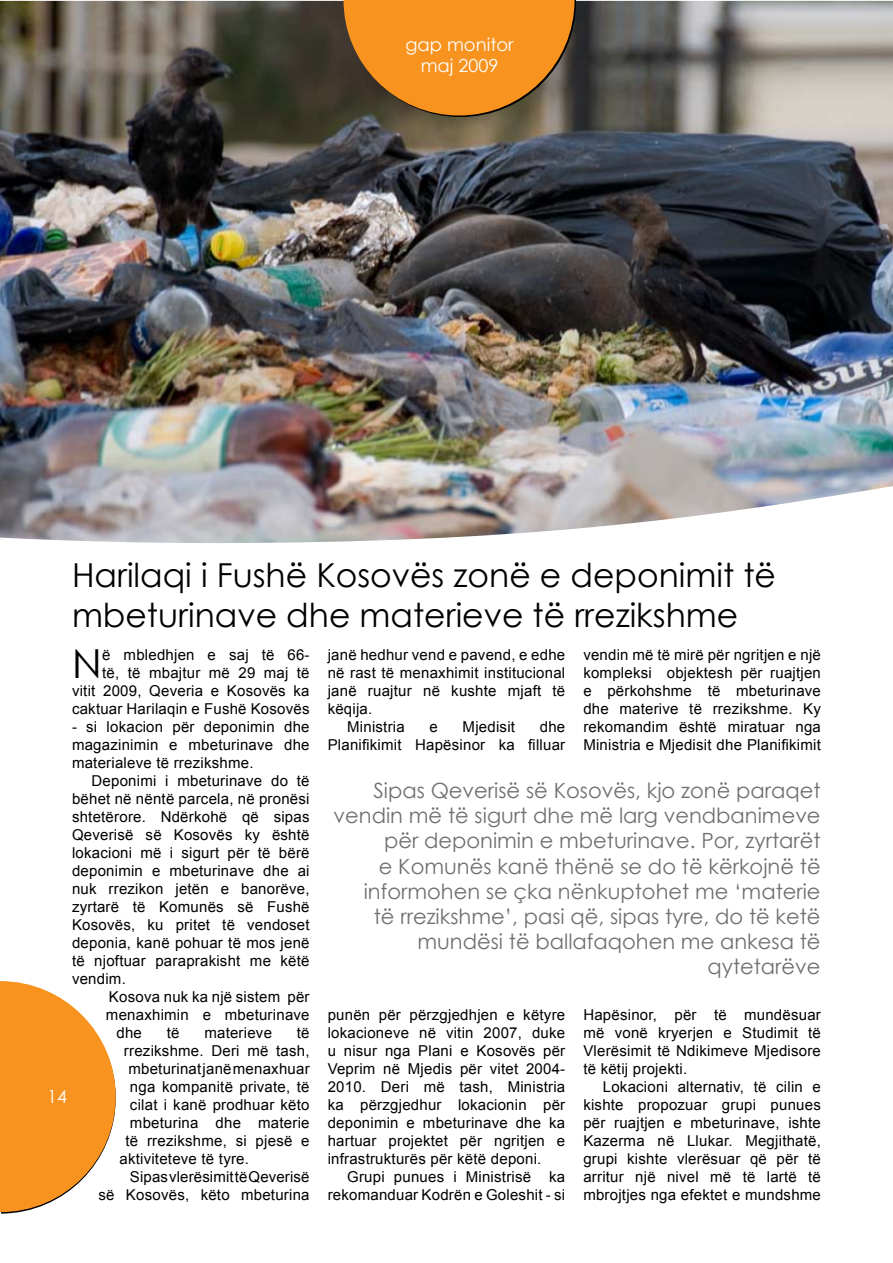
<style>
.page{position:relative;width:893px;height:1263px;background:#fff}
.page>*{position:absolute;margin:0;border:0;box-sizing:border-box;transform-origin:0 0}
.t1{font:40.05px "Century Gothic";color:#000}
.t2{font:33px/39.6px "Century Gothic";color:#000}
.t3{font:21px/25.2px "Century Gothic";color:#6d6f71;text-align:right}
.t4{font:18px/21.6px "Century Gothic";color:#fff;text-align:center}
.t5{font:15px/18px "Arial";letter-spacing:.015em;color:#000;text-align:justify}
</style>
<div class="page">
<img style="left:0;top:1px;width:893px;height:542px">
<svg style="left:344px;top:0;width:232px;height:117px;background:#cf8124"></svg>
<svg style="left:0;top:981px;width:116px;height:232px"></svg>
<p class="t4" style="left:405px;top:33px;width:110px">gap monitor maj 2009</p>
<h2 class="t2" style="left:72px;top:555px;width:705px">Harilaqi i Fushë Kosovës zonë e deponimit të mbeturinave dhe materieve të rrezikshme</h2>
<p class="t5" style="left:72px;top:646px;width:239px;text-align:right">ë mbledhjen e saj të 66-<br>të, të mbajtur më 29 maj të<br>vitit 2009, Qeveria e Kosovës ka caktuar Harilaqin e Fushë Kosovës</p>
<p class="t5" style="left:72px;top:718px;width:239px">- si lokacion për deponimin dhe magazinimin e mbeturinave dhe materialeve të rrezikshme.</p>
<p class="t5" style="left:72px;top:772px;width:239px;text-indent:20px">Deponimi i mbeturinave do të bëhet në nëntë parcela, në pronësi shtetërore. Ndërkohë që sipas Qeverisë së Kosovës ky është lokacioni më i sigurt për të bërë deponimin e mbeturinave dhe ai nuk rrezikon jetën e banorëve, zyrtarë të Komunës së Fushë Kosovës, ku pritet të vendoset deponia, kanë pohuar të mos jenë të njoftuar paraprakisht me këtë vendim.</p>
<p class="t5" style="left:109px;top:988px;width:202px">Kosova nuk ka një sistem për</p>
<p class="t5" style="left:106px;top:1006px;width:205px">menaxhimin e mbeturinave</p>
<p class="t5" style="left:116px;top:1024px;width:27px">dhe</p>
<p class="t5" style="left:167px;top:1024px;width:14px">të</p>
<p class="t5" style="left:204px;top:1024px;width:69px">materieve</p>
<p class="t5" style="left:297px;top:1024px;width:14px">të</p>
<p class="t5" style="left:124px;top:1042px;width:187px">rrezikshme. Deri më tash,</p>
<p class="t5" style="left:128px;top:1060px;width:183px">mbeturinat janë menaxhuar</p>
<p class="t5" style="left:130px;top:1078px;width:181px">nga kompanitë private, të</p>
<p class="t5" style="left:130px;top:1096px;width:181px">cilat i kanë prodhuar këto</p>
<p class="t5" style="left:130px;top:1114px;width:181px">mbeturina dhe materie</p>
<p class="t5" style="left:125px;top:1132px;width:186px">të rrezikshme, si pjesë e</p>
<p class="t5" style="left:119px;top:1150px;width:131px">aktiviteteve të tyre.</p>
<p class="t5" style="left:130px;top:1168px;width:181px">Sipas vlerësimit të Qeverisë</p>
<p class="t5" style="left:98px;top:1186px;width:213px">së Kosovës, këto mbeturina</p>
<h1 class="t1" style="left:72px;top:636px;width:31px">N</h1>
<p class="t4" style="left:47px;top:1085px;width:21px">14</p>
<p class="t5" style="left:328px;top:646px;width:239px">janë hedhur vend e pavend, e edhe</p>
<p class="t5" style="left:328px;top:664px;width:239px">në rast të menaxhimit institucional</p>
<p class="t5" style="left:328px;top:682px;width:239px">janë ruajtur në kushte mjaft të</p>
<p class="t5" style="left:328px;top:700px;width:46px">këqija.</p>
<p class="t5" style="left:347px;top:718px;width:59px">Ministria</p>
<p class="t5" style="left:430px;top:718px;width:10px">e</p>
<p class="t5" style="left:463px;top:718px;width:54px">Mjedisit</p>
<p class="t5" style="left:328px;top:718px;width:239px;text-align:right">dhe<br>Planifikimit Hapësinor ka filluar</p>
<p class="t5" style="left:583px;top:646px;width:239px">vendin më të mirë për ngritjen e një kompleksi objektesh për ruajtjen e përkohshme të mbeturinave dhe materive të rrezikshme. Ky rekomandim është miratuar nga Ministria e Mjedisit dhe Planifikimit</p>
<p class="t3" style="left:334px;top:777px;width:489px">Sipas Qeverisë së Kosovës, kjo zonë paraqet vendin më të sigurt dhe më larg vendbanimeve për deponimin e mbeturinave. Por, zyrtarët<br>e Komunës kanë thënë se do të kërkojnë të informohen se çka nënkuptohet me ‘materie<br>të rrezikshme’, pasi që, sipas tyre, do të ketë mundësi të ballafaqohen me ankesa të qytetarëve</p>
<p class="t5" style="left:328px;top:1006px;width:239px">punën për përzgjedhjen e këtyre lokacioneve në vitin 2007, duke u nisur nga Plani e Kosovës për Veprim në Mjedis për vitet 2004- 2010. Deri më tash, Ministria ka përzgjedhur lokacionin për deponimin e mbeturinave dhe ka hartuar projektet për ngritjen e infrastrukturës për këtë deponi.</p>
<p class="t5" style="left:328px;top:1168px;width:239px;text-align:right">Grupi punues i Ministrisë ka rekomanduar Kodrën e Goleshit - si</p>
<p class="t5" style="left:583px;top:1006px;width:239px">Hapësinor, për të mundësuar më vonë kryerjen e Studimit të Vlerësimit të Ndikimeve Mjedisore të këtij projekti.</p>
<p class="t5" style="left:583px;top:1078px;width:239px;text-indent:20px">Lokacioni alternativ, të cilin e kishte propozuar grupi punues për ruajtjen e mbeturinave, ishte Kazerma në Llukar. Megjithatë, grupi kishte vlerësuar që për të arritur një nivel më të lartë të mbrojtjes nga efektet e mundshme</p>
</div>
